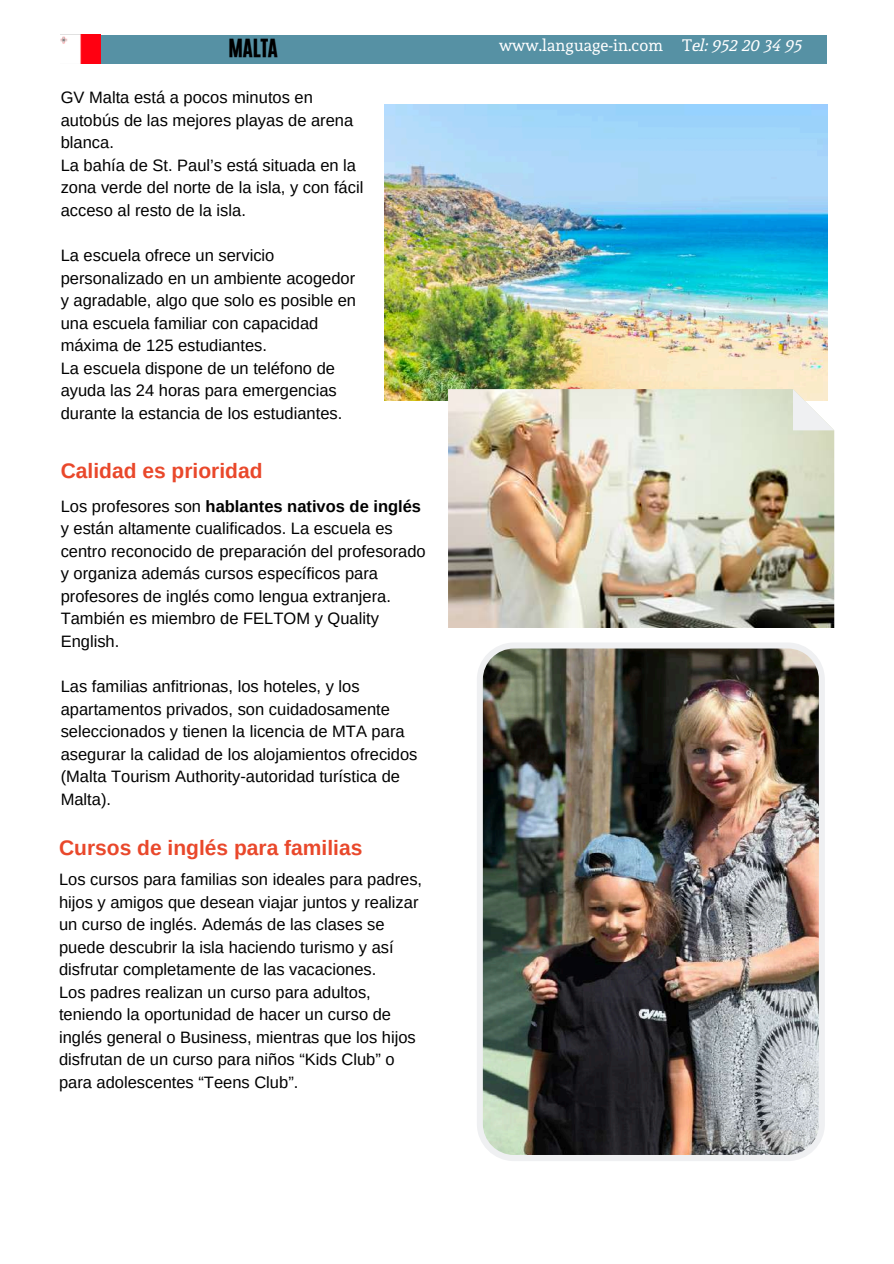
<style>
.page{position:relative;width:894px;height:1264px;background:#fff}
.page>*{position:absolute;margin:0;border:0;box-sizing:border-box;transform-origin:0 0}
.t1{font:700 21px "Arimo";color:#e9482b}
.t2{font:21px "CA Generated";color:#000}
.t3{font:16.5px/22.5px "Arimo";color:#000}
.t4{font:16.5px "Andada";letter-spacing:-.33em;color:#fff}
.s1{font-family:"CA Generated"}
.s2{font-weight:700}
</style>
<div class="page">
<div style="left:101px;top:36px;width:725px;height:28px;background:#5691a4"></div>
<img style="left:61px;top:35px;width:39px;height:29px">
<img style="left:384px;top:105px;width:442px;height:295px">
<img style="left:477px;top:643px;width:347px;height:518px">
<img style="left:448px;top:389px;width:386px;height:238px">
<svg style="left:792px;top:389px;width:42px;height:41px"></svg>
<p class="t2" style="left:228px;top:33px;width:51px">MALTA</p>
<p class="t4" style="left:499px;top:37px;width:315px">wwwwww. l a. lna gnugaugaeg-ei n- i .nc.ocmo m T <span class="s1">e</span>T<span class="s1">le: l9: 5925 22 02 03 43 49 59 5</span></p>
<p class="t3" style="left:61px;top:86px;width:304px">GV Malta está a pocos minutos en autobús de las mejores playas de arena blanca.<br>La bahía de St. Paul’s está situada en la zona verde del norte de la isla, y con fácil acceso al resto de la isla.</p>
<p class="t3" style="left:61px;top:244px;width:297px">La escuela ofrece un servicio personalizado en un ambiente acogedor y agradable, algo que solo es posible en una escuela familiar con capacidad máxima de 125 estudiantes.<br>La escuela dispone de un teléfono de ayuda las 24 horas para emergencias durante la estancia de los estudiantes.</p>
<p class="t1" style="left:61px;top:459px;width:203px">Calidad es prioridad</p>
<p class="t3" style="left:61px;top:495px;width:366px">Los profesores son <span class="s2">hablantes nativos de inglés </span>y están altamente cualificados. La escuela es centro reconocido de preparación del profesorado y organiza además cursos específicos para profesores de inglés como lengua extranjera.<br>También es miembro de FELTOM y Quality English.</p>
<p class="t3" style="left:61px;top:675px;width:358px">Las familias anfitrionas, los hoteles, y los apartamentos privados, son cuidadosamente seleccionados y tienen la licencia de MTA para asegurar la calidad de los alojamientos ofrecidos (Malta Tourism Authority-autoridad turística de Malta).</p>
<p class="t1" style="left:59px;top:836px;width:305px">Cursos de inglés para familias</p>
<p class="t3" style="left:59px;top:868px;width:364px">Los cursos para familias son ideales para padres, hijos y amigos que desean viajar juntos y realizar un curso de inglés. Además de las clases se puede descubrir la isla haciendo turismo y así disfrutar completamente de las vacaciones.<br>Los padres realizan un curso para adultos, teniendo la oportunidad de hacer un curso de inglés general o Business, mientras que los hijos disfrutan de un curso para niños “Kids Club” o para adolescentes “Teens Club”.</p>
</div>
